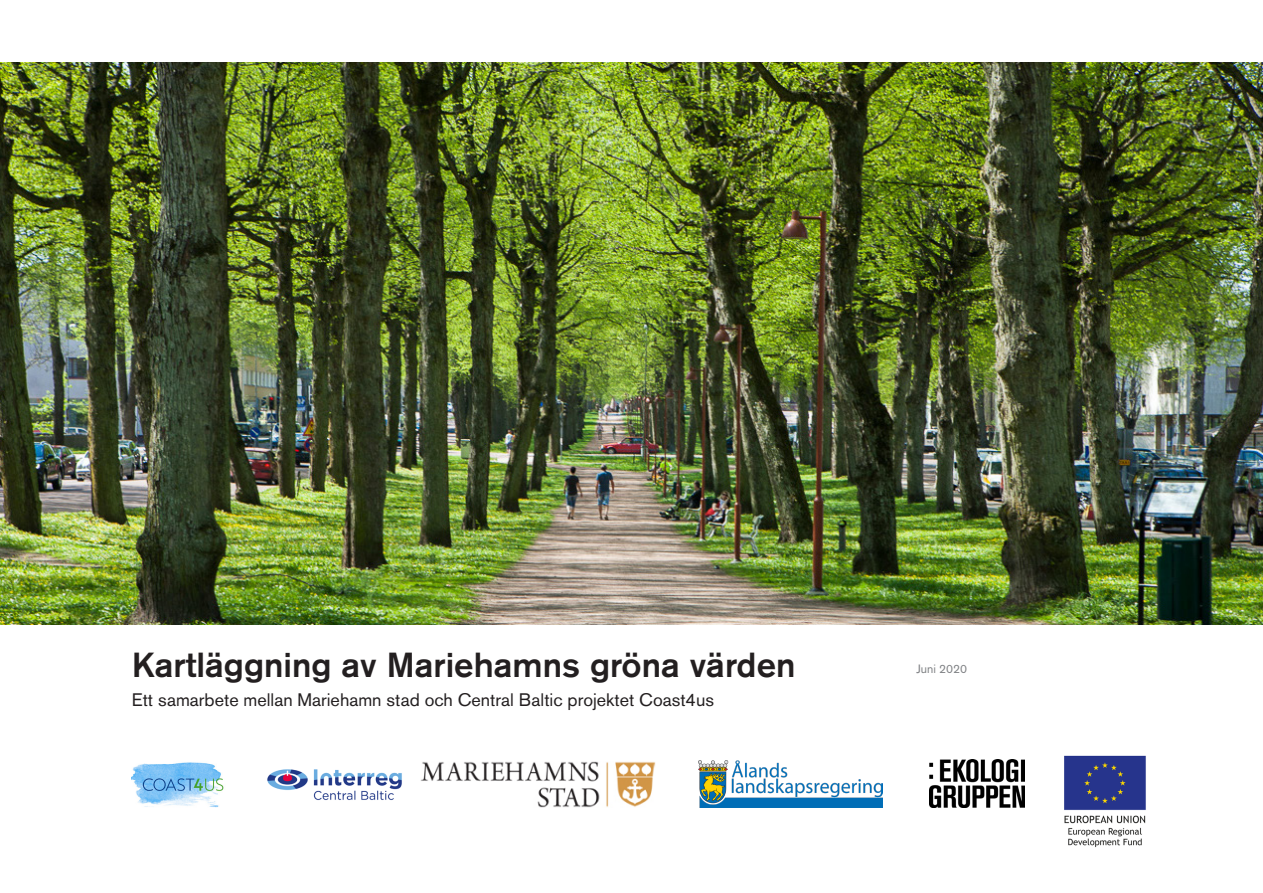
<style>
.page{position:relative;width:1263px;height:893px;background:#fff}
.page>*{position:absolute;margin:0;border:0;box-sizing:border-box;transform-origin:0 0}
.Sid_1_Rubrik_1{font:500 34.5px "Akzidenz Grotesk Std";color:#231f20}
.Sid_1_Rubrik_1-2{font:18px "Akzidenz Grotesk Std";color:#231f20}
.Datum_och_version_fr{font:12px "Akzidenz Grotesk Std";color:#808285}
</style>
<div class="page">
<img style="left:1064px;top:755px;width:82px;height:93px">
<img style="left:267px;top:769px;width:135px;height:31px">
<img style="left:132px;top:762px;width:92px;height:46px">
<img style="left:420px;top:761px;width:236px;height:46px">
<img style="left:698px;top:760px;width:184px;height:48px">
<img style="left:929px;top:759px;width:96px;height:49px">
<img style="left:0;top:63px;width:1263px;height:561px">
<p class="Sid_1_Rubrik_1" style="left:132px;top:644px;width:665px">Kartläggning av Mariehamns gröna värden</p>
<p class="Sid_1_Rubrik_1-2" style="left:132px;top:689px;width:584px">Ett samarbete mellan Mariehamn stad och Central Baltic projektet Coast4us</p>
<p class="Datum_och_version_fr" style="left:916px;top:662px;width:52px">Juni 2020</p>
</div>
